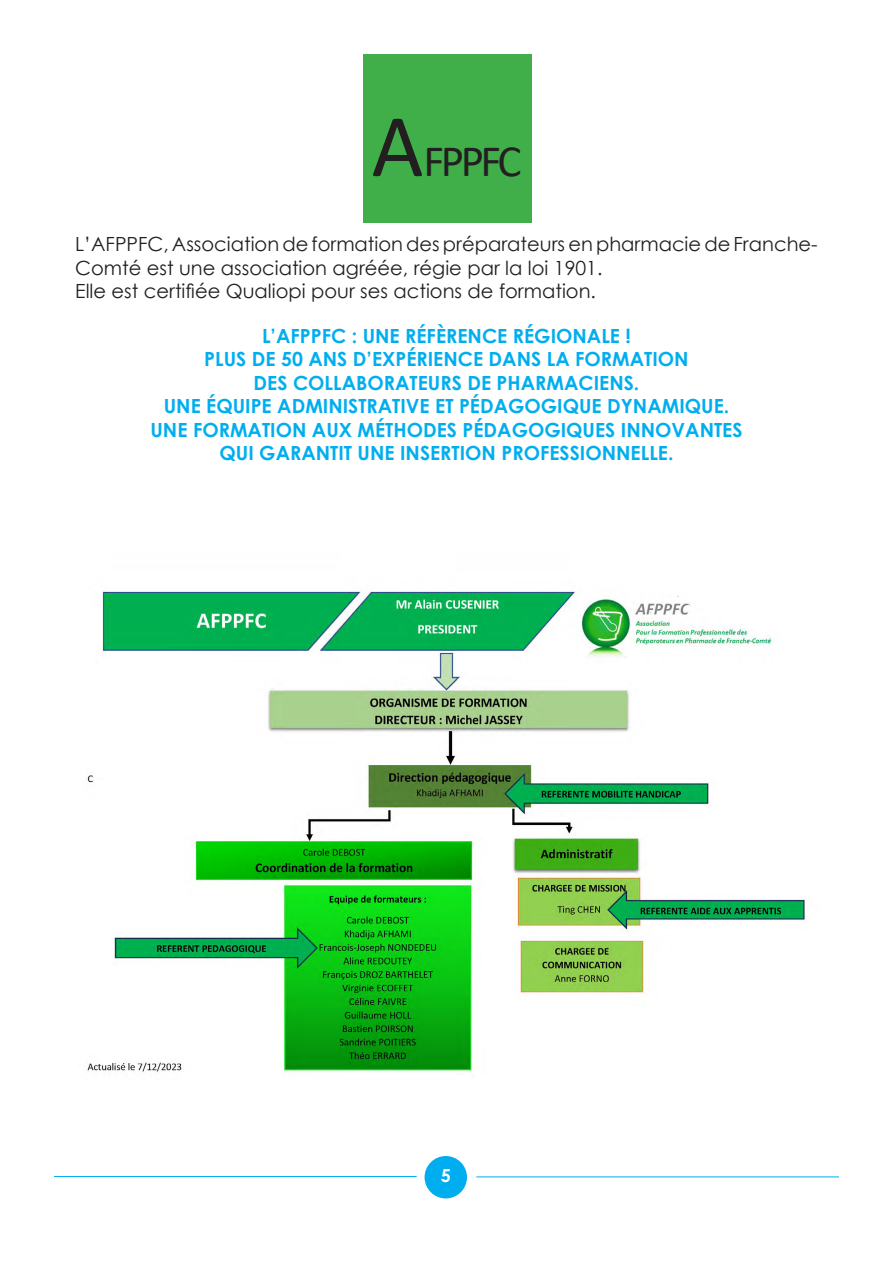
<style>
.page{position:relative;width:893px;height:1263px;background:#fff}
.page>*{position:absolute;margin:0;border:0;box-sizing:border-box;transform-origin:0 0}
.t1{font:45px "Calibri";letter-spacing:-.075em;color:#231f20}
.t2{font:700 19.5px "Century Gothic";color:#00aeef}
.t3{font:19.5px/23.4px "Century Gothic";color:#231f20}
.t4{font:700 18px "Century Gothic";color:#fff}
.s1{font-size:90px}
</style>
<div class="page">
<hr style="left:54px;top:1176px;width:363px;height:1px;background:#00aeef">
<div style="left:425px;top:1156px;width:42px;height:42px;background:#00aeef;border-radius:50%"></div>
<hr style="left:476px;top:1176px;width:363px;height:1px;background:#00aeef">
<div style="left:363px;top:54px;width:168px;height:169px;background:#40ae49"></div>
<img style="left:86px;top:591px;width:719px;height:481px">
<p class="t1" style="left:371px;top:130px;width:152px"><span class="s1">A</span>FPPFC</p>
<p class="t3" style="left:75px;top:232px;width:744px">L’AFPPFC, Association de formation des préparateurs en pharmacie de Franche-<br>Comté est une association agréée, régie par la loi 1901.</p>
<p class="t3" style="left:75px;top:279px;width:522px">Elle est certifiée Qualiopi pour ses actions de formation.</p>
<p class="t2" style="left:262px;top:321px;width:370px">L’AFPPFC : UNE RÉFÈRENCE RÉGIONALE !</p>
<p class="t2" style="left:204px;top:344px;width:486px">PLUS DE 50 ANS D’EXPÉRIENCE DANS LA FORMATION</p>
<p class="t2" style="left:254px;top:368px;width:387px">DES COLLABORATEURS DE PHARMACIENS.</p>
<p class="t2" style="left:164px;top:391px;width:567px">UNE ÉQUIPE ADMINISTRATIVE ET PÉDAGOGIQUE DYNAMIQUE.</p>
<p class="t2" style="left:150px;top:415px;width:594px">UNE FORMATION AUX MÉTHODES PÉDAGOGIQUES INNOVANTES</p>
<p class="t2" style="left:220px;top:438px;width:455px">QUI GARANTIT UNE INSERTION PROFESSIONNELLE.</p>
<p class="t4" style="left:441px;top:1162px;width:12px">5</p>
</div>
